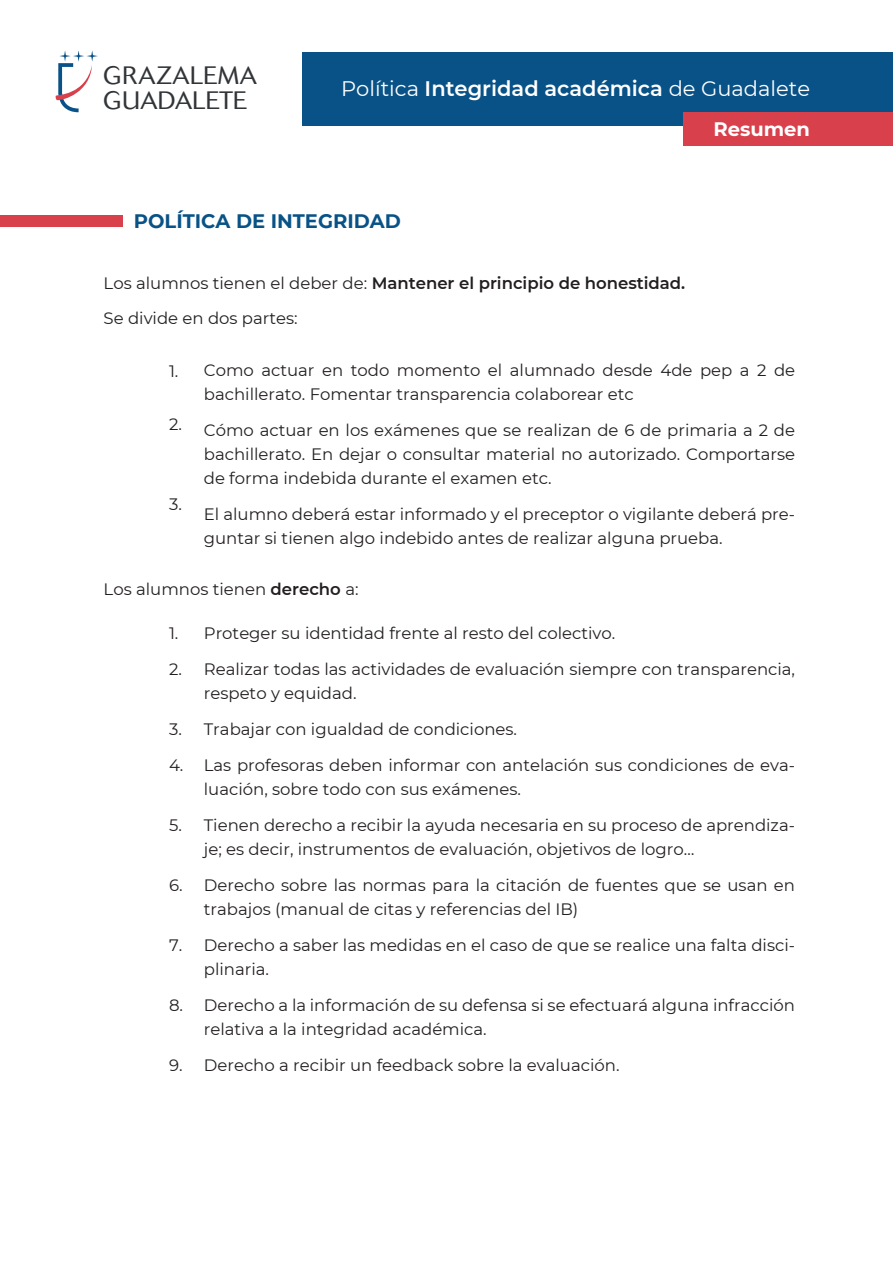
<style>
.page{position:relative;width:893px;height:1263px;background:#fff}
.page>*{position:absolute;margin:0;border:0;box-sizing:border-box;transform-origin:0 0}
.t1{font:300 24.9px/24.9px "Cosmos";letter-spacing:.01em;color:#313538}
.t2{font:21px "Montserrat";color:#fff}
.t3{font:700 19.5px "Montserrat";color:#085287}
.t4{font:700 19.5px "Montserrat";color:#fff}
.t5{font:16.5px/36px "Montserrat";color:#231f20}
.s1{font-weight:600}
</style>
<div class="page">
<div style="left:302px;top:52px;width:591px;height:74px;background:#085287"></div>
<svg style="left:55px;top:50px;width:43px;height:62px"></svg>
<div style="left:683px;top:112px;width:210px;height:34px;background:#d8404c"></div>
<div style="left:0;top:215px;width:122px;height:12px;background:#d8404c"></div>
<h1 class="t1" style="left:103px;top:63px;width:155px">GRAZALEMA<br>GUADALETE</h1>
<p class="t2" style="left:341px;top:74px;width:470px">Política <span class="s1">Integridad académica</span> de Guadalete</p>
<p class="t4" style="left:713px;top:115px;width:98px">Resumen</p>
<p class="t3" style="left:134px;top:207px;width:269px">POLÍTICA DE INTEGRIDAD</p>
<p class="t5" style="left:104px;top:265px;width:583px;line-height:34.5px">Los alumnos tienen el deber de: <span class="s1">Mantener el principio de honestidad.<br></span>Se divide en dos partes:</p>
<p class="t5" style="left:169px;top:353px;width:11px">1.</p>
<p class="t5" style="left:169px;top:405px;width:14px">2.</p>
<p class="t5" style="left:169px;top:486px;width:14px">3.</p>
<p class="t5" style="left:204px;top:357px;width:593px;line-height:24px">Como actuar en todo momento el alumnado desde 4de pep a 2 de bachillerato. Fomentar transparencia colaborear etc</p>
<p class="t5" style="left:204px;top:417px;width:593px;line-height:24px;text-align:justify">Cómo actuar en los exámenes que se realizan de 6 de primaria a 2 de bachillerato. En dejar o consultar material no autorizado. Comportarse de forma indebida durante el examen etc.</p>
<p class="t5" style="left:204px;top:501px;width:593px;line-height:24px">El alumno deberá estar informado y el preceptor o vigilante deberá pre&shy;guntar si tienen algo indebido antes de realizar alguna prueba.</p>
<p class="t5" style="left:104px;top:570px;width:256px">Los alumnos tienen <span class="s1">derecho</span> a:</p>
<p class="t5" style="left:169px;top:615px;width:14px">1.<br>2.</p>
<p class="t5" style="left:169px;top:711px;width:16px">3.<br>4.</p>
<p class="t5" style="left:169px;top:807px;width:14px">5.</p>
<p class="t5" style="left:169px;top:867px;width:15px">6.</p>
<p class="t5" style="left:169px;top:927px;width:15px">7.</p>
<p class="t5" style="left:169px;top:987px;width:16px">8.</p>
<p class="t5" style="left:169px;top:1047px;width:15px">9.</p>
<p class="t5" style="left:204px;top:615px;width:593px">Proteger su identidad frente al resto del colectivo.<br>Realizar todas las actividades de evaluación siempre con transparencia,</p>
<p class="t5" style="left:204px;top:675px;width:593px">respeto y equidad.<br>Trabajar con igualdad de condiciones.<br>Las profesoras deben informar con antelación sus condiciones de eva-</p>
<p class="t5" style="left:204px;top:771px;width:593px">luación, sobre todo con sus exámenes.<br>Tienen derecho a recibir la ayuda necesaria en su proceso de aprendiza-</p>
<p class="t5" style="left:204px;top:831px;width:593px">je; es decir, instrumentos de evaluación, objetivos de logro…<br>Derecho sobre las normas para la citación de fuentes que se usan en</p>
<p class="t5" style="left:204px;top:891px;width:593px">trabajos (manual de citas y referencias del IB)<br>Derecho a saber las medidas en el caso de que se realice una falta disci-</p>
<p class="t5" style="left:204px;top:951px;width:593px">plinaria.<br>Derecho a la información de su defensa si se efectuará alguna infracción</p>
<p class="t5" style="left:204px;top:1011px;width:417px">relativa a la integridad académica.<br>Derecho a recibir un feedback sobre la evaluación.</p>
</div>
